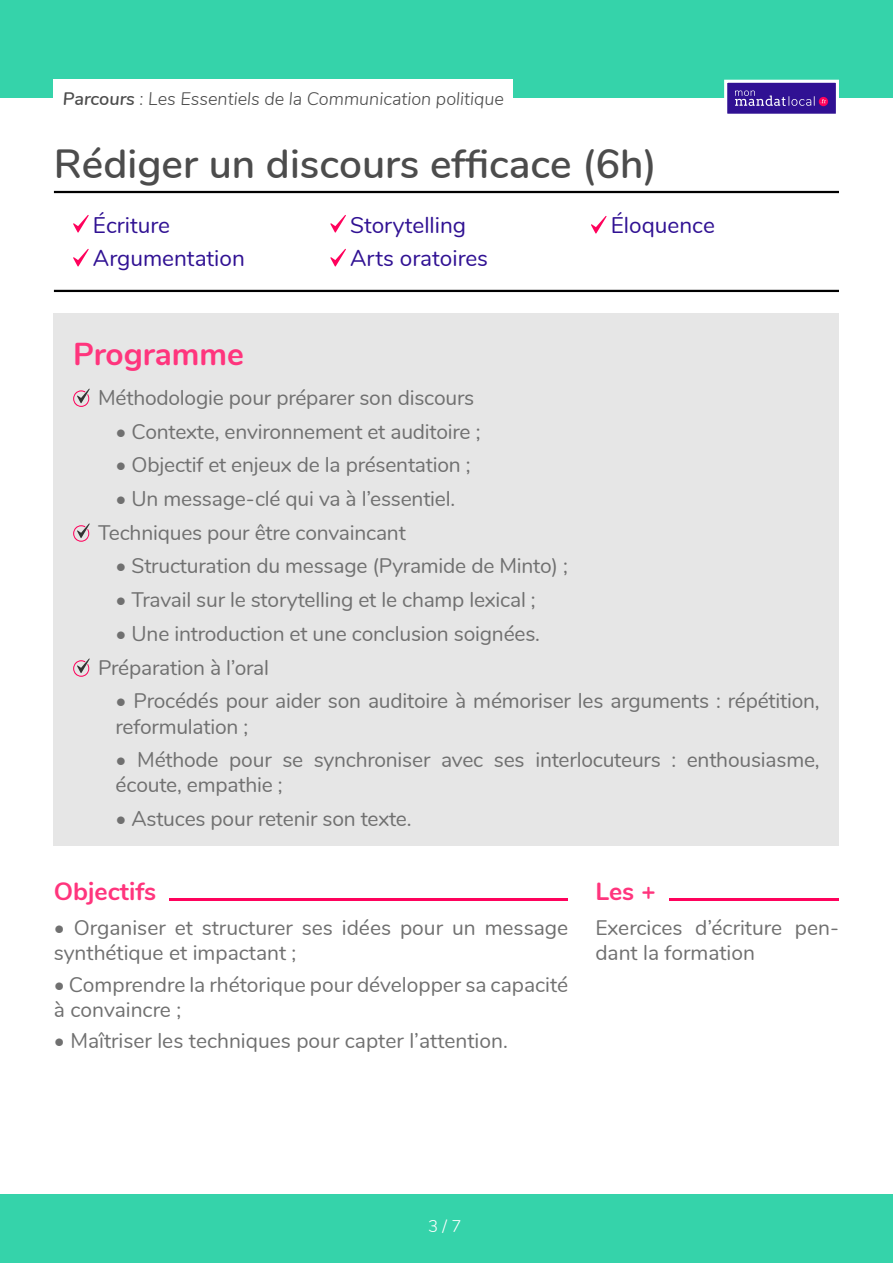
<style>
.page{position:relative;width:893px;height:1263px;background:#fff}
.page>*{position:absolute;margin:0;border:0;box-sizing:border-box;transform-origin:0 0}
.Titre_formations{font:600 40.65px "Nunito";color:#4c4c4c}
.t1{font:700 31.65px "Nunito";color:#ff357d}
.t2{font:700 24.9px "Nunito";color:#ff357d}
.t3{font:22.65px "Nunito";color:#301193}
.t4{font:21px/25.2px "Nunito";letter-spacing:-.01em;color:#707070}
.t5{font:italic 300 18px "Nunito";color:#4c4c4c}
.t6{font:300 16.8px "Nunito";color:#fff}
.s1{font-weight:600}
</style>
<div class="page">
<div style="left:0;top:0;width:893px;height:98px;background:#35d3aa"></div>
<div style="left:0;top:1194px;width:893px;height:69px;background:#35d3aa"></div>
<div style="left:726px;top:81px;width:111px;height:34px;background:#301193"></div>
<svg style="left:819px;top:97px;width:9px;height:9px"></svg>
<svg style="left:821px;top:99px;width:5px;height:5px"></svg>
<svg style="left:735px;top:90px;width:80px;height:16px"></svg>
<div style="left:724px;top:80px;width:115px;height:37px;border:3px solid #fff"></div>
<div style="left:54px;top:313px;width:785px;height:532px;background:#e6e6e6"></div>
<svg style="left:73px;top:389px;width:17px;height:18px"></svg>
<svg style="left:73px;top:658px;width:17px;height:19px"></svg>
<svg style="left:73px;top:523px;width:17px;height:19px"></svg>
<div style="left:54px;top:80px;width:459px;height:37px;background:#fff"></div>
<svg style="left:591px;top:216px;width:16px;height:18px"></svg>
<hr style="left:54px;top:191px;width:785px;height:2px;background:#000">
<hr style="left:54px;top:290px;width:785px;height:2px;background:#000">
<svg style="left:330px;top:215px;width:16px;height:18px"></svg>
<svg style="left:73px;top:215px;width:16px;height:18px"></svg>
<svg style="left:330px;top:249px;width:16px;height:17px"></svg>
<svg style="left:73px;top:249px;width:16px;height:17px"></svg>
<hr style="left:169px;top:898px;width:399px;height:2px;background:#ff025c">
<hr style="left:669px;top:898px;width:170px;height:2px;background:#ff025c">
<p class="t5" style="left:63px;top:85px;width:443px"><span class="s1">Parcours</span> : Les Essentiels de la Communication politique</p>
<p class="Titre_formations" style="left:54px;top:134px;width:605px">Rédiger un discours efficace (6h)</p>
<p class="t3" style="left:93px;top:208px;width:79px">Écriture</p>
<p class="t3" style="left:93px;top:242px;width:153px">Argumentation</p>
<p class="t3" style="left:611px;top:208px;width:106px">Éloquence</p>
<p class="t3" style="left:350px;top:208px;width:117px">Storytelling</p>
<p class="t3" style="left:350px;top:242px;width:139px">Arts oratoires</p>
<p class="t1" style="left:73px;top:330px;width:172px">Programme</p>
<p class="t4" style="left:98px;top:384px;width:378px">Méthodologie pour préparer son discours</p>
<p class="t4" style="left:116px;top:418px;width:366px">• Contexte, environnement et auditoire ;</p>
<p class="t4" style="left:116px;top:451px;width:356px">• Objectif et enjeux de la présentation ;</p>
<p class="t4" style="left:116px;top:485px;width:341px">• Un message-clé qui va à l’essentiel.</p>
<p class="t4" style="left:98px;top:519px;width:309px">Techniques pour être convaincant</p>
<p class="t4" style="left:116px;top:552px;width:454px">• Structuration du message (Pyramide de Minto) ;</p>
<p class="t4" style="left:116px;top:586px;width:422px">• Travail sur le storytelling et le champ lexical ;</p>
<p class="t4" style="left:116px;top:620px;width:426px">• Une introduction et une conclusion soignées.</p>
<p class="t4" style="left:98px;top:653px;width:172px">Préparation à l’oral</p>
<p class="t4" style="left:116px;top:687px;width:706px">• Procédés pour aider son auditoire à mémoriser les arguments : répétition, reformulation ;</p>
<p class="t4" style="left:116px;top:746px;width:706px">• Méthode pour se synchroniser avec ses interlocuteurs : enthousiasme, écoute, empathie ;</p>
<p class="t4" style="left:116px;top:805px;width:297px">• Astuces pour retenir son texte.</p>
<p class="t2" style="left:54px;top:873px;width:104px">Objectifs</p>
<p class="t2" style="left:595px;top:873px;width:62px">Les +</p>
<p class="t4" style="left:54px;top:914px;width:516px">• Organiser et structurer ses idées pour un message synthétique et impactant ;</p>
<p class="t4" style="left:54px;top:970px;width:516px">• Comprendre la rhétorique pour développer sa capacité à convaincre ;</p>
<p class="t4" style="left:54px;top:1027px;width:455px">• Maîtriser les techniques pour capter l’attention.</p>
<p class="t4" style="left:595px;top:914px;width:245px">Exercices d’écriture pen&shy;dant la formation</p>
<p class="t6" style="left:428px;top:1213px;width:35px">3 / 7</p>
</div>
